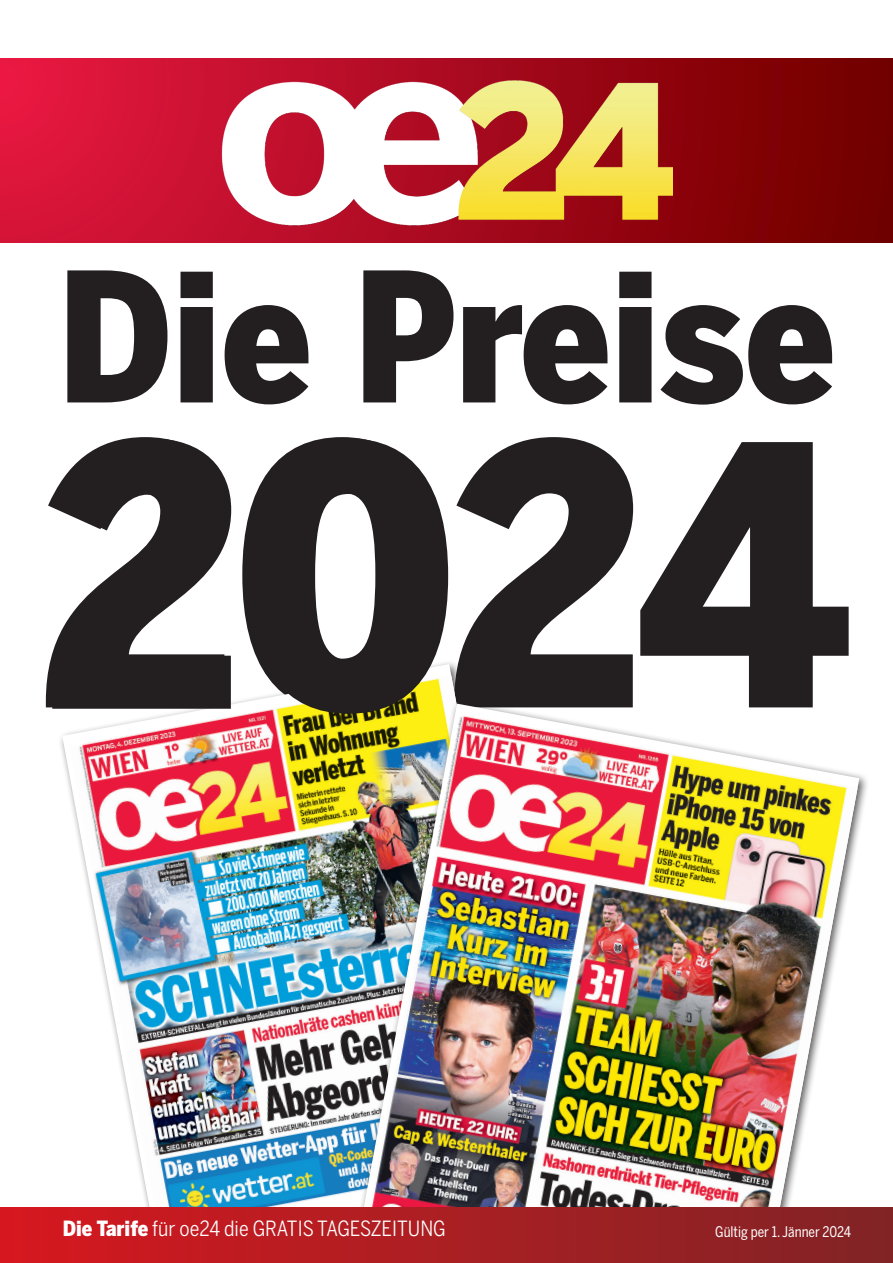
<style>
.page{position:relative;width:893px;height:1263px;background:#fff}
.page>*{position:absolute;margin:0;border:0;box-sizing:border-box;transform-origin:0 0}
.t1{font:900 358.5px "Benton Sans Cond";color:#231f20}
.t2{font:900 178.35px "Benton Sans Cond";color:#231f20}
.t3{font:20.85px "Benton Sans Cond";color:#fff}
.t4{font:14.55px "Benton Sans Cond";color:#fff;scale:.95 1}
.s1{font-weight:900}
</style>
<div class="page">
<img style="left:69px;top:675px;width:395px;height:533px">
<div style="left:352px;top:699px;width:518px;height:564px;background:#231f20;opacity:.75"></div>
<img style="left:357px;top:704px;width:502px;height:504px">
<img style="left:362px;top:714px;width:496px;height:494px">
<svg style="left:0;top:58px;width:893px;height:185px;background:#aa0a1d"></svg>
<div style="left:0;top:1208px;width:893px;height:55px;background:linear-gradient(to right,#d6181f,#7f2426)"></div>
<img style="left:221px;top:58px;width:451px;height:185px">
<p class="t2" style="left:58px;top:232px;width:779px">Die Preise</p>
<p class="t1" style="left:47px;top:366px;width:806px">2024</p>
<p class="t3" style="left:63px;top:1216px;width:385px"><span class="s1">Die Tarife</span> für oe24 die GRATIS TAGESZEITUNG</p>
<p class="t4" style="left:715px;top:1223px;width:145px">Gültig per 1. Jänner 2024</p>
</div>
